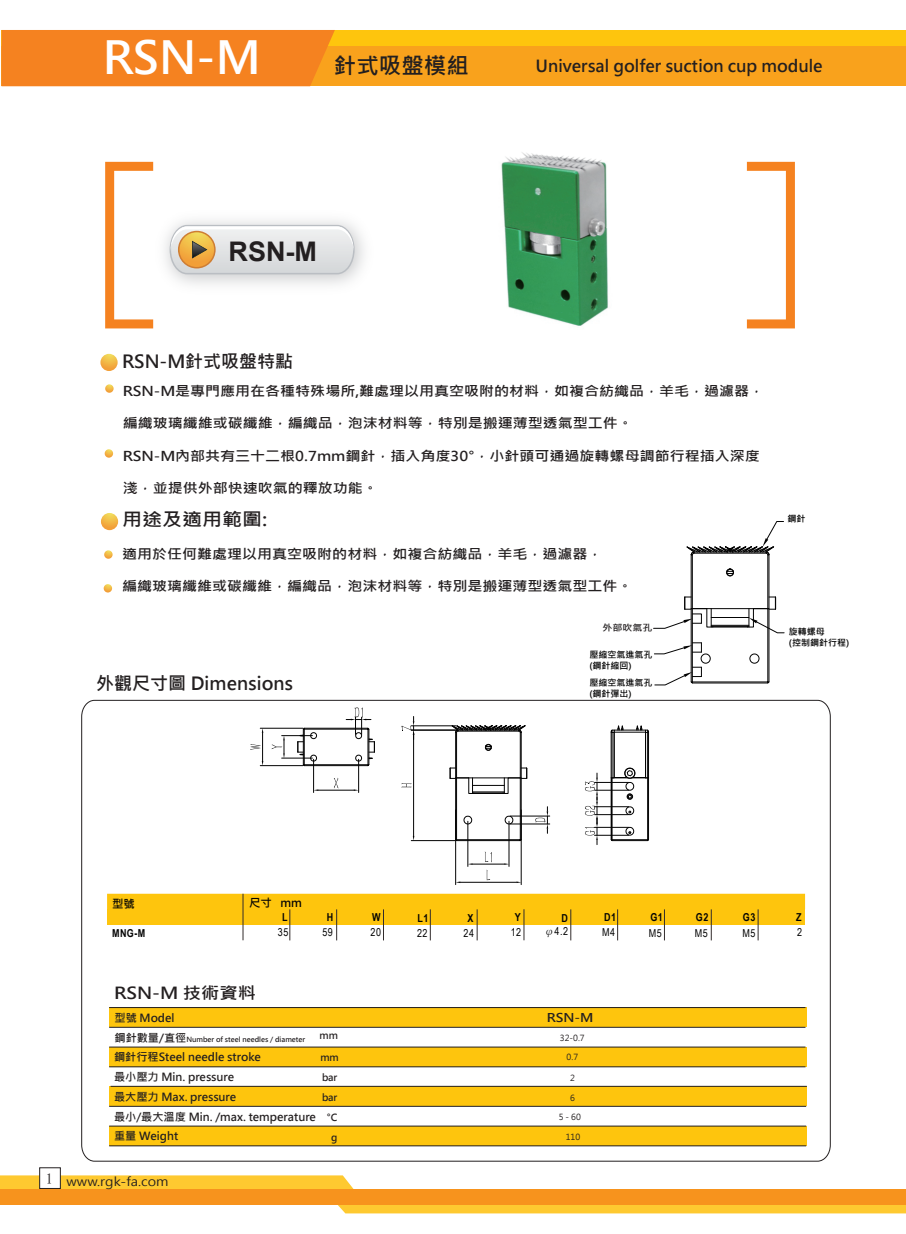
<style>
.page{position:relative;width:906px;height:1234px;background:#fff}
.page>*{position:absolute;margin:0;border:0;box-sizing:border-box;transform-origin:0 0}
.t1{font:700 45px "Microsoft Jheng Hei";color:#fff}
.t2{font:700 27px "Arial";color:#231f20}
.t3{font:700 22.5px "Microsoft Jheng Hei";color:#231f20}
.t4{font:700 18px "Microsoft Jheng Hei";color:#231f20}
.t5{font:700 18px "Microsoft Jheng Hei";color:#231f20;scale:1.11 1}
.t6{font:700 16.5px "Microsoft Jheng Hei";color:#231f20}
.t7{font:700 16.5px "Microsoft Jheng Hei";color:#231f20;scale:1.11 1}
.t8{font:700 13.5px "Microsoft Jheng Hei";color:#231f20;scale:1.11 1}
.t9{font:12px "Microsoft Jheng Hei";color:#231f20;scale:1.11 1}
.t10{font:700 12px "Microsoft Jheng Hei";color:#231f20;scale:1.11 1}
.t11{font:700 11.4px "Microsoft Jheng Hei";color:#030303}
.t12{font:700 11.1px/19.8px "Microsoft Jheng Hei";color:#231f20}
.t13{font:10.95px "Arial Narrow";letter-spacing:.045em;color:#030303}
.t14{font:700 10.95px "Arial Narrow";letter-spacing:.045em;color:#030303}
.t15{font:700 9.75px/19.8px "Microsoft Jheng Hei";color:#231f20;text-align:right}
.t16{font:700 9px/10.8px "Microsoft Jheng Hei";color:#030303}
.t17{font:700 9px "Microsoft Jheng Hei";color:#231f20;scale:1.11 1}
.t18{font:8.4px "Microsoft Jheng Hei";color:#231f20}
.t19{font:700 6.9px "Microsoft Jheng Hei";color:#231f20}
.s1{font-family:"FZLTHK GBK1 0"}
.s2{font-size:11.1px}
</style>
<div class="page">
<div style="left:2px;top:30px;width:904px;height:40px;background:#fec50d"></div>
<div style="left:2px;top:46px;width:904px;height:40px;background:#f9a21c"></div>
<div style="left:2px;top:30px;width:333px;height:56px;background:#f58220"></div>
<img style="left:165px;top:220px;width:199px;height:65px">
<svg style="left:170px;top:225px;width:184px;height:49px;background:#dfdad0"></svg>
<svg style="left:105px;top:162px;width:48px;height:166px"></svg>
<svg style="left:747px;top:162px;width:48px;height:166px"></svg>
<svg style="left:0;top:1175px;width:906px;height:38px"></svg>
<div style="left:0;top:1188px;width:906px;height:16px;background:#f7931d"></div>
<div style="left:39px;top:1167px;width:22px;height:21px;background:#fff;border:1px solid #231f20"></div>
<svg style="left:105px;top:384px;width:9px;height:8px"></svg>
<svg style="left:105px;top:449px;width:8px;height:8px"></svg>
<svg style="left:100px;top:354px;width:18px;height:17px"></svg>
<svg style="left:101px;top:513px;width:17px;height:17px"></svg>
<svg style="left:104px;top:550px;width:9px;height:8px"></svg>
<svg style="left:104px;top:584px;width:8px;height:8px"></svg>
<svg style="left:81px;top:699px;width:750px;height:462px"></svg>
<img style="left:501px;top:152px;width:107px;height:174px">
<svg style="left:450px;top:724px;width:77px;height:116px"></svg>
<svg style="left:611px;top:724px;width:38px;height:117px"></svg>
<hr style="left:521px;top:809px;width:1px;height:75px;background:#030303">
<hr style="left:455px;top:809px;width:1px;height:75px;background:#030303">
<hr style="left:460px;top:881px;width:56px;height:1px;background:#030303">
<svg style="left:486px;top:869px;width:4px;height:11px"></svg>
<hr style="left:411px;top:840px;width:44px;height:1px;background:#030303">
<hr style="left:413px;top:734px;width:1px;height:101px;background:#030303">
<svg style="left:401px;top:783px;width:11px;height:4px"></svg>
<hr style="left:509px;top:821px;width:1px;height:45px;background:#030303">
<hr style="left:467px;top:821px;width:1px;height:45px;background:#030303">
<hr style="left:472px;top:863px;width:32px;height:1px;background:#030303">
<svg style="left:485px;top:851px;width:7px;height:11px"></svg>
<hr style="left:594px;top:826px;width:34px;height:1px;background:#030303">
<hr style="left:594px;top:834px;width:34px;height:1px;background:#030303">
<hr style="left:594px;top:814px;width:34px;height:1px;background:#030303">
<hr style="left:594px;top:806px;width:34px;height:1px;background:#030303">
<hr style="left:510px;top:815px;width:40px;height:1px;background:#030303">
<hr style="left:510px;top:823px;width:40px;height:1px;background:#030303">
<svg style="left:535px;top:806px;width:13px;height:27px"></svg>
<hr style="left:594px;top:782px;width:34px;height:1px;background:#030303">
<hr style="left:594px;top:789px;width:34px;height:1px;background:#030303">
<svg style="left:585px;top:773px;width:13px;height:71px"></svg>
<hr style="left:411px;top:729px;width:46px;height:1px;background:#030303">
<hr style="left:411px;top:725px;width:44px;height:1px;background:#030303">
<svg style="left:401px;top:716px;width:13px;height:23px"></svg>
<hr style="left:358px;top:759px;width:1px;height:33px;background:#030303">
<hr style="left:313px;top:759px;width:1px;height:33px;background:#030303">
<hr style="left:318px;top:789px;width:36px;height:1px;background:#030303">
<svg style="left:334px;top:777px;width:4px;height:11px"></svg>
<hr style="left:282px;top:757px;width:30px;height:1px;background:#030303">
<hr style="left:282px;top:735px;width:30px;height:1px;background:#030303">
<svg style="left:272px;top:735px;width:13px;height:23px"></svg>
<hr style="left:260px;top:727px;width:43px;height:1px;background:#030303">
<hr style="left:260px;top:765px;width:43px;height:1px;background:#030303">
<svg style="left:250px;top:728px;width:13px;height:37px"></svg>
<svg style="left:297px;top:707px;width:78px;height:58px"></svg>
<div style="left:107px;top:893px;width:698px;height:16px;background:#fec50d"></div>
<div style="left:107px;top:909px;width:698px;height:15px;background:#fec50d"></div>
<div style="left:107px;top:924px;width:698px;height:16px;background:#fff"></div>
<hr style="left:243px;top:893px;width:1px;height:47px;background:#322c2c">
<hr style="left:336px;top:909px;width:1px;height:31px;background:#322c2c">
<hr style="left:430px;top:909px;width:1px;height:31px;background:#322c2c">
<hr style="left:477px;top:909px;width:1px;height:31px;background:#322c2c">
<hr style="left:570px;top:909px;width:1px;height:31px;background:#322c2c">
<hr style="left:383px;top:909px;width:1px;height:31px;background:#322c2c">
<hr style="left:289px;top:909px;width:1px;height:31px;background:#322c2c">
<hr style="left:524px;top:909px;width:1px;height:31px;background:#322c2c">
<hr style="left:617px;top:909px;width:1px;height:31px;background:#322c2c">
<hr style="left:664px;top:909px;width:1px;height:31px;background:#322c2c">
<hr style="left:711px;top:909px;width:1px;height:31px;background:#322c2c">
<hr style="left:758px;top:909px;width:1px;height:31px;background:#322c2c">
<div style="left:109px;top:1007px;width:698px;height:20px;background:#fec50d"></div>
<div style="left:109px;top:1046px;width:698px;height:20px;background:#fec50d"></div>
<div style="left:109px;top:1086px;width:698px;height:20px;background:#fec50d"></div>
<div style="left:109px;top:1125px;width:698px;height:20px;background:#fec50d"></div>
<hr style="left:109px;top:1007px;width:696px;height:1px;background:#231f20">
<hr style="left:109px;top:1026px;width:696px;height:1px;background:#231f20">
<hr style="left:109px;top:1046px;width:696px;height:1px;background:#231f20">
<hr style="left:109px;top:1066px;width:696px;height:1px;background:#231f20">
<hr style="left:111px;top:1085px;width:696px;height:1px;background:#231f20">
<hr style="left:109px;top:1105px;width:697px;height:1px;background:#231f20">
<hr style="left:109px;top:1125px;width:697px;height:1px;background:#231f20">
<hr style="left:109px;top:1145px;width:697px;height:1px;background:#231f20">
<svg style="left:653px;top:521px;width:131px;height:164px"></svg>
<h1 class="t1" style="left:103px;top:30px;width:159px">RSN-M</h1>
<h3 class="t3" style="left:334px;top:51px;width:137px">針式吸盤模組</h3>
<h2 class="t2" style="left:228px;top:232px;width:90px">RSN-M</h2>
<h3 class="t4" style="left:122px;top:350px;width:173px">RSN-M針式吸盤特點</h3>
<p class="t6" style="left:535px;top:56px;width:289px">Universal golfer suction cup module</p>
<p class="t8" style="left:123px;top:382px;width:579px">RSN-M是專門應用在各種特殊場所,難處理以用真空吸附的材料，如複合紡織品，羊毛，過濾器，</p>
<p class="t8" style="left:123px;top:414px;width:461px">編織玻璃纖維或碳纖維，編織品，泡沫材料等，特別是搬運薄型透氣型工件。</p>
<p class="t8" style="left:123px;top:447px;width:575px">RSN-M內部共有三十二根0.7mm鋼針，插入角度30°，小針頭可通過旋轉螺母調節行程插入深度</p>
<p class="t8" style="left:123px;top:479px;width:231px">淺，並提供外部快速吹氣的釋放功能。</p>
<h3 class="t5" style="left:122px;top:508px;width:132px">用途及適用範圍:</h3>
<p class="t8" style="left:122px;top:545px;width:434px">適用於任何難處理以用真空吸附的材料，如複合紡織品，羊毛，過濾器，</p>
<p class="t8" style="left:122px;top:577px;width:461px">編織玻璃纖維或碳纖維，編織品，泡沫材料等，特別是搬運薄型透氣型工件。</p>
<p class="t17" style="left:602px;top:622px;width:47px">外部吹氣孔</p>
<h3 class="t4" style="left:96px;top:672px;width:198px">外觀尺寸圖 Dimensions</h3>
<p class="t16" style="left:589px;top:649px;width:64px">壓縮空氣進氣孔(鋼針縮回)</p>
<p class="t16" style="left:589px;top:676px;width:64px">壓縮空氣進氣孔(鋼針彈出)</p>
<p class="t16" style="left:787px;top:512px;width:19px">鋼針</p>
<p class="t16" style="left:789px;top:626px;width:62px">旋轉螺母<br>(控制鋼針行程)</p>
<p class="t11" style="left:112px;top:896px;width:24px">型號</p>
<p class="t11" style="left:249px;top:895px;width:54px">尺寸 mm</p>
<p class="t14" style="left:112px;top:924px;width:35px">MNG-M</p>
<p class="t14" style="left:696px;top:908px;width:14px">G2</p>
<p class="t14" style="left:743px;top:908px;width:14px">G3</p>
<p class="t14" style="left:796px;top:908px;width:7px">Z</p>
<p class="t14" style="left:327px;top:908px;width:8px">H</p>
<p class="t14" style="left:372px;top:909px;width:10px">W</p>
<p class="t14" style="left:417px;top:909px;width:12px">L1</p>
<p class="t14" style="left:515px;top:908px;width:7px">Y</p>
<p class="t14" style="left:561px;top:909px;width:8px">D</p>
<p class="t14" style="left:650px;top:908px;width:14px">G1</p>
<p class="t14" style="left:282px;top:908px;width:7px">L</p>
<p class="t14" style="left:467px;top:909px;width:7px">X</p>
<p class="t14" style="left:604px;top:908px;width:13px">D1</p>
<p class="t13" style="left:278px;top:924px;width:12px">35</p>
<p class="t13" style="left:322px;top:924px;width:12px">59</p>
<p class="t13" style="left:370px;top:924px;width:12px">20</p>
<p class="t13" style="left:417px;top:924px;width:12px">22</p>
<p class="t13" style="left:463px;top:925px;width:12px">24</p>
<p class="t13" style="left:511px;top:924px;width:12px">12</p>
<p class="t13" style="left:544px;top:923px;width:26px"><span class="s1">φ</span>4.2</p>
<p class="t13" style="left:602px;top:924px;width:14px">M4</p>
<p class="t13" style="left:649px;top:924px;width:14px">M5</p>
<p class="t13" style="left:695px;top:924px;width:14px">M5</p>
<p class="t13" style="left:742px;top:924px;width:14px">M5</p>
<p class="t13" style="left:797px;top:924px;width:6px">2</p>
<p class="t7" style="left:114px;top:982px;width:129px">RSN-M 技術資料</p>
<p class="t12" style="left:115px;top:1007px;width:61px">型號 Model</p>
<p class="t19" style="left:115px;top:1034px;width:192px"><span class="s2">鋼針數量/直徑</span>Number of steel needles / diameter</p>
<p class="t12" style="left:114px;top:1046px;width:203px">鋼針行程Steel needle stroke<br>最小壓力 Min. pressure<br>最大壓力 Max. pressure<br>最小/最大溫度 Min. /max. temperature重量 Weight</p>
<p class="t15" style="left:320px;top:1047px;width:20px">mm bar bar °C g</p>
<p class="t10" style="left:547px;top:1009px;width:43px">RSN-M</p>
<p class="t15" style="left:320px;top:1025px;width:20px">mm</p>
<p class="t18" style="left:560px;top:1032px;width:26px">32-0.7</p>
<p class="t18" style="left:566px;top:1051px;width:13px">0.7</p>
<p class="t18" style="left:570px;top:1072px;width:6px">2</p>
<p class="t18" style="left:570px;top:1091px;width:6px">6</p>
<p class="t18" style="left:558px;top:1111px;width:24px">5 - 60</p>
<p class="t18" style="left:566px;top:1131px;width:16px">110</p>
<p class="t9" style="left:46px;top:1173px;width:112px"><sup>1</sup> www.rgk-fa.com</p>
</div>
